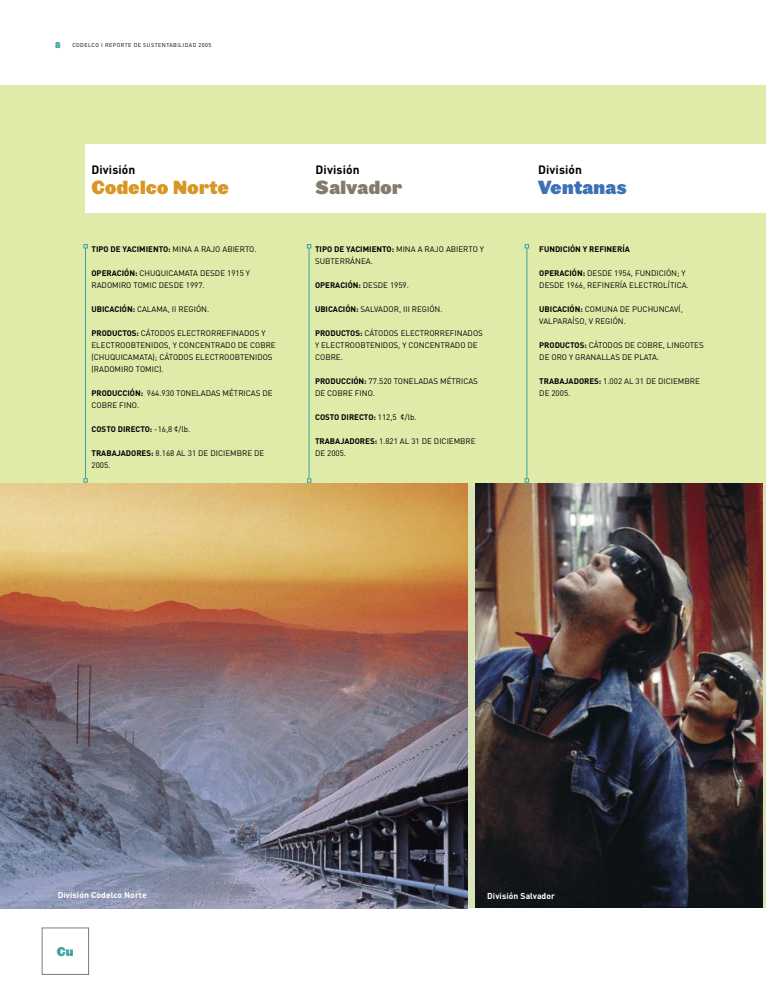
<style>
.page{position:relative;width:766px;height:993px;background:#fff}
.page>*{position:absolute;margin:0;border:0;box-sizing:border-box;transform-origin:0 0}
.t1{font:18px "Leviathan HTF Black";letter-spacing:.025em;color:#d79722;scale:.9 1}
.t2{font:18px "Leviathan HTF Black";letter-spacing:.025em;color:#827c6b;scale:.9 1}
.t3{font:18px "Leviathan HTF Black";letter-spacing:.025em;color:#3c71b6;scale:.9 1}
.t4{font:700 12px "DIN";letter-spacing:.01em;color:#000}
.t5{font:12px "Leviathan HTF Black";color:#3ba4a0;scale:.9 1}
.t6{font:700 8.5px "DIN";letter-spacing:.01em;color:#fff}
.t7{font:8px/12px "DIN";color:#000}
.t8{font:700 8px "DIN";color:#000}
.t9{font:8px "Leviathan HTF Black";color:#3ba4a0;scale:.9 1}
.t10{font:5.5px "DIN";letter-spacing:.075em;color:#000}
.s1{font-weight:900;color:#3ba4a0}
.s2{font-weight:400}
.s3{font-weight:700}
.s4{font-weight:400;font-size:8.5px}
</style>
<div class="page">
<div style="left:42px;top:927px;width:47px;height:47px;border:1px solid #827c6b"></div>
<div style="left:0;top:85px;width:765px;height:400px;background:#e0eaa9"></div>
<div style="left:85px;top:144px;width:680px;height:69px;background:#fff"></div>
<hr style="left:85px;top:248px;width:1px;height:230px;background:#3ba4a0">
<svg style="left:307px;top:478px;width:4px;height:4px"></svg>
<svg style="left:307px;top:244px;width:4px;height:4px"></svg>
<hr style="left:309px;top:248px;width:1px;height:230px;background:#3ba4a0">
<hr style="left:526px;top:248px;width:1px;height:230px;background:#3ba4a0">
<img style="left:475px;top:483px;width:287px;height:424px">
<img style="left:0;top:483px;width:467px;height:424px">
<p class="t9" style="left:55px;top:40px;width:8px">8</p>
<p class="t10" style="left:72px;top:42px;width:140px">CODELCO <span class="s1">I</span> REPORTE DE SUSTENTABILIDAD 2005</p>
<h2 class="t4" style="left:91px;top:161px;width:45px">División</h2>
<h1 class="t1" style="left:91px;top:175px;width:154px">Codelco Norte</h1>
<p class="t8" style="left:91px;top:243px;width:166px">TIPO DE YACIMIENTO: <span class="s2">MINA A RAJO ABIERTO.</span></p>
<p class="t7" style="left:91px;top:266px;width:160px"><span class="s3">OPERACIÓN:</span> CHUQUICAMATA DESDE 1915 Y<br>RADOMIRO TOMIC DESDE 1997.</p>
<p class="t7" style="left:91px;top:302px;width:119px"><span class="s3">UBICACIÓN:</span> CALAMA, II REGIÓN.</p>
<p class="t7" style="left:91px;top:326px;width:186px"><span class="s3">PRODUCTOS:</span> CÁTODOS ELECTRORREFINADOS Y ELECTROOBTENIDOS, Y CONCENTRADO DE COBRE (CHUQUICAMATA); CÁTODOS ELECTROOBTENIDOS (RADOMIRO TOMIC).</p>
<p class="t7" style="left:91px;top:386px;width:183px"><span class="s3">PRODUCCIÓN:</span> 964.930 TONELADAS MÉTRICAS DE<br>COBRE FINO.</p>
<p class="t8" style="left:91px;top:423px;width:100px">COSTO DIRECTO: <span class="s2">-16,8</span> <span class="s4">¢</span><span class="s2">/lb.</span></p>
<p class="t7" style="left:91px;top:446px;width:174px"><span class="s3">TRABAJADORES:</span> 8.168 AL 31 DE DICIEMBRE DE<br>2005.</p>
<h2 class="t4" style="left:315px;top:161px;width:45px">División</h2>
<h1 class="t2" style="left:315px;top:175px;width:97px">Salvador</h1>
<p class="t7" style="left:315px;top:242px;width:170px"><span class="s3">TIPO DE YACIMIENTO:</span> MINA A RAJO ABIERTO Y<br>SUBTERRÁNEA.</p>
<p class="t8" style="left:315px;top:279px;width:95px">OPERACIÓN: <span class="s2">DESDE 1959.</span></p>
<p class="t7" style="left:315px;top:302px;width:129px"><span class="s3">UBICACIÓN:</span> SALVADOR, III REGIÓN.</p>
<p class="t7" style="left:315px;top:326px;width:169px"><span class="s3">PRODUCTOS:</span> CÁTODOS ELECTRORREFINADOS<br>Y ELECTROOBTENIDOS, Y CONCENTRADO DE<br>COBRE.</p>
<p class="t7" style="left:315px;top:374px;width:164px"><span class="s3">PRODUCCIÓN:</span> 77.520 TONELADAS MÉTRICAS<br>DE COBRE FINO.</p>
<p class="t8" style="left:315px;top:411px;width:103px">COSTO DIRECTO: <span class="s2">112,5</span> <span class="s4">¢</span><span class="s2">/lb.</span></p>
<p class="t7" style="left:315px;top:434px;width:162px"><span class="s3">TRABAJADORES:</span> 1.821 AL 31 DE DICIEMBRE<br>DE 2005.</p>
<h2 class="t4" style="left:538px;top:161px;width:45px">División</h2>
<h1 class="t3" style="left:538px;top:175px;width:100px">Ventanas</h1>
<p class="t8" style="left:539px;top:243px;width:92px">FUNDICIÓN Y REFINERÍA</p>
<p class="t7" style="left:539px;top:266px;width:151px"><span class="s3">OPERACIÓN:</span> DESDE 1954, FUNDICIÓN; Y<br>DESDE 1966, REFINERÍA ELECTROLÍTICA.</p>
<p class="t7" style="left:539px;top:302px;width:145px"><span class="s3">UBICACIÓN:</span> COMUNA DE PUCHUNCAVÍ,<br>VALPARAÍSO, V REGIÓN.</p>
<p class="t7" style="left:539px;top:338px;width:166px"><span class="s3">PRODUCTOS:</span> CÁTODOS DE COBRE, LINGOTES<br>DE ORO Y GRANALLAS DE PLATA.</p>
<p class="t7" style="left:539px;top:374px;width:162px"><span class="s3">TRABAJADORES:</span> 1.002 AL 31 DE DICIEMBRE<br>DE 2005.</p>
<p class="t6" style="left:58px;top:889px;width:90px">División Codelco Norte</p>
<p class="t6" style="left:487px;top:890px;width:69px">División Salvador</p>
<h2 class="t5" style="left:57px;top:943px;width:20px">Cu</h2>
</div>
